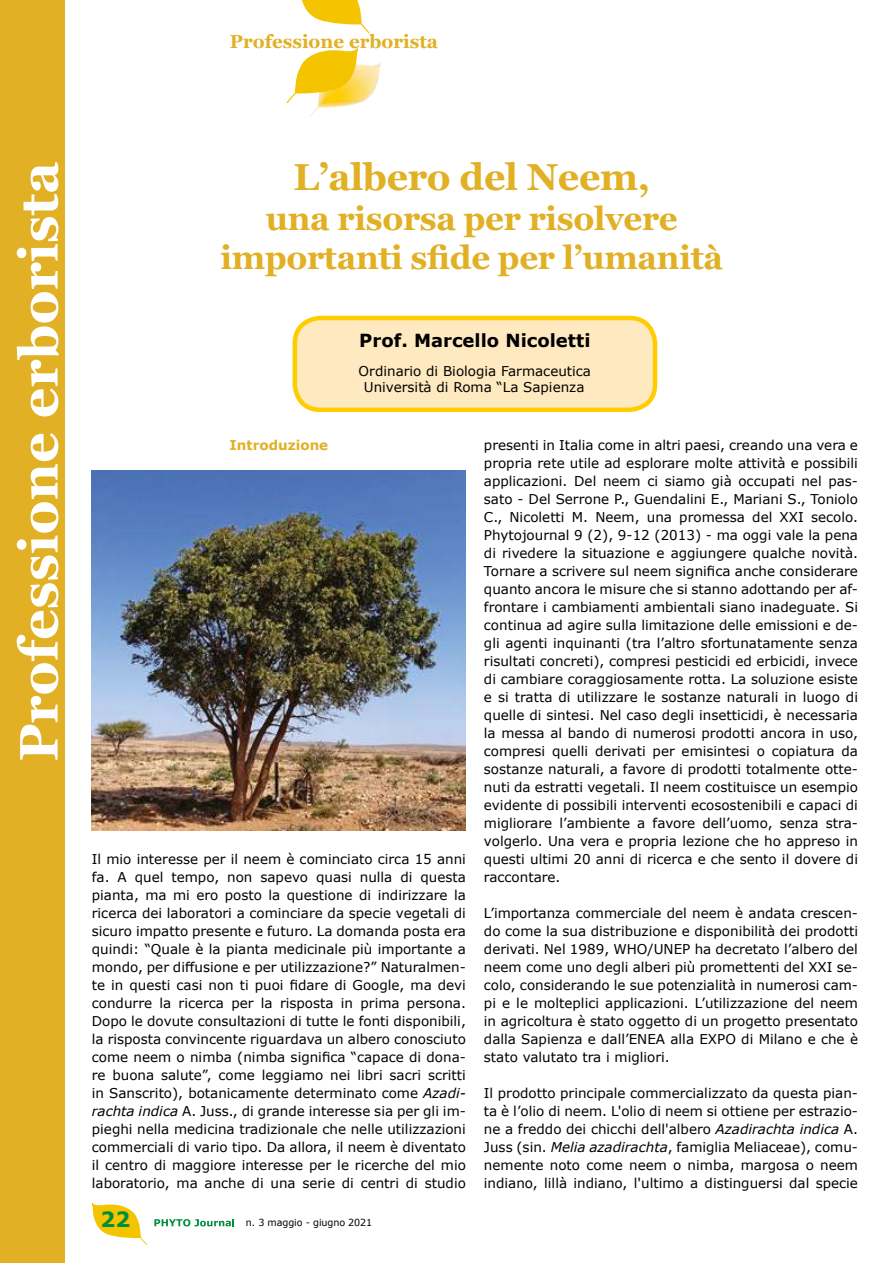
<style>
.page{position:relative;width:893px;height:1263px;background:#fff}
.page>*{position:absolute;margin:0;border:0;box-sizing:border-box;transform-origin:0 0}
.t1{font:700 54px "Georgia";color:#fff}
.t2{font:700 37.5px "Georgia";letter-spacing:-.01em;color:#e1b024}
.t3{font:700 33px/39.6px "Georgia";letter-spacing:-.01em;color:#e1b024;text-align:center}
.t4{font:700 21px "Verdana";color:#008e3f}
.t5{font:700 18.75px "Georgia";color:#e1b024}
.t6{font:700 18px "Verdana";color:#000}
.t7{font:13.5px/18px "Verdana";color:#000;text-align:justify}
.t8{font:700 13.5px "Verdana";color:#e1b024}
.t9{font:9.75px "Verdana";letter-spacing:-.01em;color:#000}
.s1{font-style:italic}
</style>
<div class="page">
<svg style="left:91px;top:1202px;width:56px;height:43px"></svg>
<svg style="left:154px;top:1219px;width:80px;height:7px"></svg>
<svg style="left:302px;top:0;width:68px;height:33px"></svg>
<img style="left:310px;top:62px;width:71px;height:54px">
<svg style="left:286px;top:47px;width:73px;height:56px"></svg>
<div style="left:295px;top:318px;width:360px;height:92px;background:#ffe9c0;border-radius:26px"></div>
<div style="left:293px;top:316px;width:364px;height:96px;border:4px solid #fc0;border-radius:26px"></div>
<img style="left:92px;top:470px;width:374px;height:360px">
<div style="left:0;top:0;width:64px;height:1263px;background:#e1b024"></div>
<h3 class="t5" style="left:230px;top:29px;width:210px">Professione erborista</h3>
<h1 class="t1" style="left:4px;top:761px;width:601px;rotate:-90deg">Professione erborista</h1>
<h2 class="t2" style="left:293px;top:153px;width:358px">L’albero del Neem,</h2>
<h3 class="t3" style="left:220px;top:199px;width:504px">una risorsa per risolvere importanti sfide per l’umanità</h3>
<h3 class="t6" style="left:359px;top:327px;width:233px">Prof. Marcello Nicoletti</h3>
<p class="t7" style="left:359px;top:363px;width:234px;line-height:16.2px;text-align:center">Ordinario di Biologia Farmaceutica<br>Università di Roma “La Sapienza</p>
<p class="t8" style="left:230px;top:436px;width:100px">Introduzione</p>
<p class="t7" style="left:92px;top:850px;width:376px">Il mio interesse per il neem è cominciato circa 15 anni fa. A quel tempo, non sapevo quasi nulla di questa pianta, ma mi ero posto la questione di indirizzare la ricerca dei laboratori a cominciare da specie vegetali di sicuro impatto presente e futuro. La domanda posta era quindi: “Quale è la pianta medicinale più importante a mondo, per diffusione e per utilizzazione?” Naturalmen&shy;te in questi casi non ti puoi fidare di Google, ma devi condurre la ricerca per la risposta in prima persona.<br>Dopo le dovute consultazioni di tutte le fonti disponibili, la risposta convincente riguardava un albero conosciuto come neem o nimba (nimba significa “capace di dona&shy;re buona salute”, come leggiamo nei libri sacri scritti in Sanscrito), botanicamente determinato come <span class="s1">Azadi&shy;rachta indica</span> A. Juss., di grande interesse sia per gli im&shy;pieghi nella medicina tradizionale che nelle utilizzazioni commerciali di vario tipo. Da allora, il neem è diventato il centro di maggiore interesse per le ricerche del mio laboratorio, ma anche di una serie di centri di studio</p>
<h3 class="t4" style="left:101px;top:1205px;width:31px">22</h3>
<p class="t9" style="left:246px;top:1216px;width:128px">n. 3 maggio - giugno 2021</p>
<p class="t7" style="left:484px;top:436px;width:376px">presenti in Italia come in altri paesi, creando una vera e propria rete utile ad esplorare molte attività e possibili applicazioni. Del neem ci siamo già occupati nel pas&shy;sato - Del Serrone P., Guendalini E., Mariani S., Toniolo C., Nicoletti M. Neem, una promessa del XXI secolo.<br>Phytojournal 9 (2), 9-12 (2013) - ma oggi vale la pena di rivedere la situazione e aggiungere qualche novità.<br>Tornare a scrivere sul neem significa anche considerare quanto ancora le misure che si stanno adottando per af&shy;frontare i cambiamenti ambientali siano inadeguate. Si continua ad agire sulla limitazione delle emissioni e de&shy;gli agenti inquinanti (tra l’altro sfortunatamente senza risultati concreti), compresi pesticidi ed erbicidi, invece di cambiare coraggiosamente rotta. La soluzione esiste e si tratta di utilizzare le sostanze naturali in luogo di quelle di sintesi. Nel caso degli insetticidi, è necessaria la messa al bando di numerosi prodotti ancora in uso, compresi quelli derivati per emisintesi o copiatura da sostanze naturali, a favore di prodotti totalmente otte&shy;nuti da estratti vegetali. Il neem costituisce un esempio evidente di possibili interventi ecosostenibili e capaci di migliorare l’ambiente a favore dell’uomo, senza stra&shy;volgerlo. Una vera e propria lezione che ho appreso in questi ultimi 20 anni di ricerca e che sento il dovere di raccontare.</p>
<p class="t7" style="left:484px;top:904px;width:376px">L’importanza commerciale del neem è andata crescen&shy;do come la sua distribuzione e disponibilità dei prodotti derivati. Nel 1989, WHO/UNEP ha decretato l’albero del neem come uno degli alberi più promettenti del XXI se&shy;colo, considerando le sue potenzialità in numerosi cam&shy;pi e le molteplici applicazioni. L’utilizzazione del neem in agricoltura è stato oggetto di un progetto presentato dalla Sapienza e dall’ENEA alla EXPO di Milano e che è stato valutato tra i migliori.</p>
<p class="t7" style="left:484px;top:1084px;width:376px">Il prodotto principale commercializzato da questa pian&shy;ta è l’olio di neem. L'olio di neem si ottiene per estrazio&shy;ne a freddo dei chicchi dell'albero <span class="s1">Azadirachta indica</span> A.<br>Juss (sin. <span class="s1">Melia azadirachta</span>, famiglia Meliaceae), comu&shy;nemente noto come neem o nimba, margosa o neem indiano, lillà indiano, l'ultimo a distinguersi dal specie</p>
</div>
